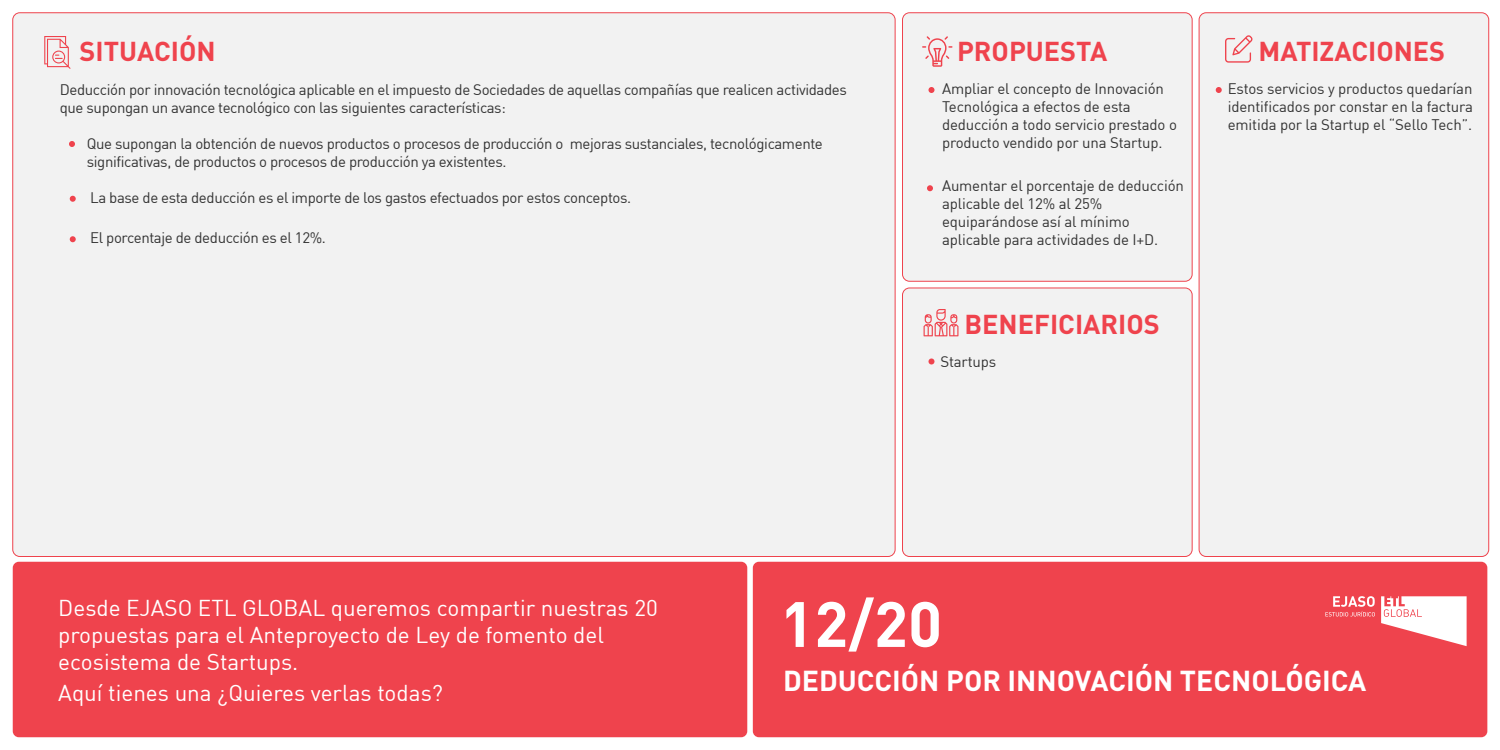
<style>
.page{position:relative;width:1500px;height:750px;background:#fff}
.page>*{position:absolute;margin:0;border:0;box-sizing:border-box;transform-origin:0 0}
.t1{font:700 63px "DIN";color:#fff}
.t2{font:700 28.5px "DIN";color:#fff}
.t3{font:700 27px "DIN";color:#ef434d}
.t4{font:22.5px/27px "DIN";color:#fff}
.t5{font:15px/18px "DIN";letter-spacing:-.025em;color:#333}
</style>
<div class="page">
<div style="left:13px;top:13px;width:882px;height:543px;background:#f2f2f2;border-radius:7px"></div>
<div style="left:13px;top:562px;width:734px;height:175px;background:#ef434d;border-radius:6px"></div>
<div style="left:753px;top:562px;width:734px;height:175px;background:#ef434d;border-radius:6px"></div>
<div style="left:903px;top:13px;width:289px;height:268px;background:#f2f2f2;border-radius:7px"></div>
<div style="left:902px;top:12px;width:291px;height:270px;border:1px solid #ef434d;border-radius:7px"></div>
<div style="left:903px;top:288px;width:289px;height:268px;background:#f2f2f2;border-radius:7px"></div>
<div style="left:902px;top:288px;width:291px;height:269px;border:1px solid #ef434d;border-radius:7px"></div>
<div style="left:1199px;top:13px;width:290px;height:543px;background:#f2f2f2;border-radius:7px"></div>
<div style="left:1199px;top:12px;width:290px;height:545px;border:1px solid #ef434d;border-radius:7px"></div>
<svg style="left:69px;top:141px;width:6px;height:6px"></svg>
<svg style="left:70px;top:196px;width:6px;height:6px"></svg>
<svg style="left:70px;top:236px;width:6px;height:6px"></svg>
<svg style="left:928px;top:87px;width:6px;height:6px"></svg>
<svg style="left:927px;top:185px;width:6px;height:6px"></svg>
<svg style="left:1216px;top:87px;width:6px;height:6px"></svg>
<svg style="left:928px;top:358px;width:6px;height:6px"></svg>
<svg style="left:44px;top:36px;width:27px;height:33px"></svg>
<svg style="left:922px;top:36px;width:30px;height:31px"></svg>
<svg style="left:924px;top:309px;width:35px;height:27px"></svg>
<svg style="left:1225px;top:35px;width:28px;height:28px"></svg>
<svg style="left:1381px;top:596px;width:86px;height:50px"></svg>
<svg style="left:1325px;top:596px;width:50px;height:21px"></svg>
<h3 class="t3" style="left:80px;top:33px;width:138px">SITUACIÓN</h3>
<p class="t5" style="left:60px;top:81px;width:789px">Deducción por innovación tecnológica aplicable en el impuesto de Sociedades de aquellas compañías que realicen actividades que supongan un avance tecnológico con las siguientes características:</p>
<p class="t5" style="left:87px;top:135px;width:738px">Que supongan la obtención de nuevos productos o procesos de producción o mejoras sustanciales, tecnológicamente significativas, de productos o procesos de producción ya existentes.</p>
<p class="t5" style="left:90px;top:189px;width:543px">La base de esta deducción es el importe de los gastos efectuados por estos conceptos.</p>
<p class="t5" style="left:90px;top:228px;width:237px">El porcentaje de deducción es el 12%.</p>
<h3 class="t3" style="left:957px;top:33px;width:152px">PROPUESTA</h3>
<p class="t5" style="left:942px;top:79px;width:236px">Ampliar el concepto de Innovación Tecnológica a efectos de esta deducción a todo servicio prestado o producto vendido por una Startup.</p>
<p class="t5" style="left:942px;top:177px;width:243px">Aumentar el porcentaje de deducción aplicable del 12% al 25% equiparándose así al mínimo aplicable para actividades de I+D.</p>
<h3 class="t3" style="left:965px;top:306px;width:197px">BENEFICIARIOS</h3>
<p class="t5" style="left:940px;top:352px;width:57px">Startups</p>
<h3 class="t3" style="left:1259px;top:33px;width:188px">MATIZACIONES</h3>
<p class="t5" style="left:1228px;top:79px;width:247px;text-align:justify">Estos servicios y productos quedarían identificados por constar en la factura emitida por la Startup el “Sello Tech”.</p>
<h3 class="t4" style="left:58px;top:594px;width:601px">Desde EJASO ETL GLOBAL queremos compartir nuestras 20 propuestas para el Anteproyecto de Ley de fomento del ecosistema de Startups.</h3>
<h3 class="t4" style="left:58px;top:679px;width:386px">Aquí tienes una ¿Quieres verlas todas?</h3>
<h1 class="t1" style="left:780px;top:583px;width:164px">12/20</h1>
<h2 class="t2" style="left:783px;top:662px;width:585px">DEDUCCIÓN POR INNOVACIÓN TECNOLÓGICA</h2>
</div>
